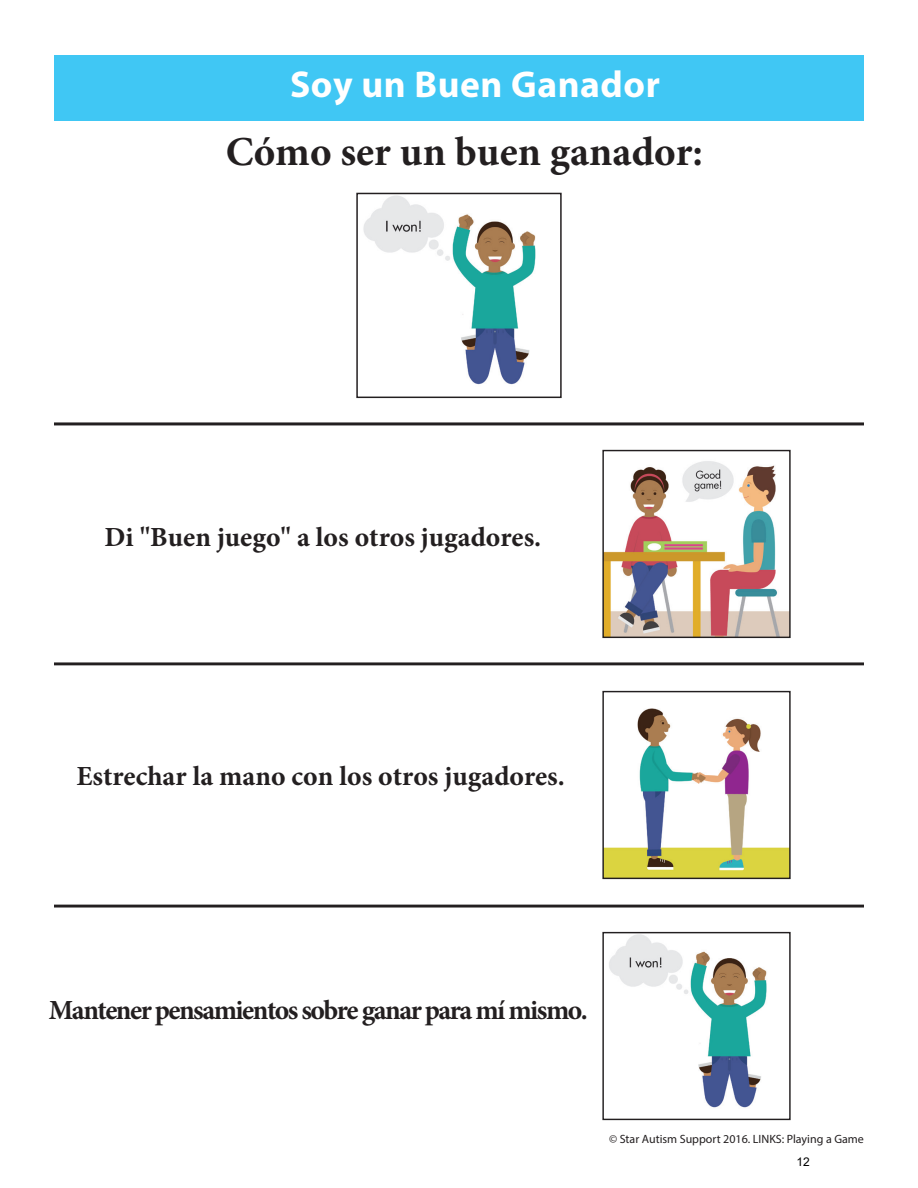
<style>
.page{position:relative;width:918px;height:1188px;background:#fff}
.page>*{position:absolute;margin:0;border:0;box-sizing:border-box;transform-origin:0 0}
.t1{font:700 41.1px "Minion Pro";color:#231f20}
.t2{font:700 37.5px "Myriad Pro";letter-spacing:.015em;color:#fff}
.t3{font:700 27.6px "Minion Pro";color:#231f20}
.t4{font:700 27.6px "Minion Pro";letter-spacing:-.055em;color:#231f20}
.t5{font:12px "Myriad Pro";color:#231f20}
.t6{font:12px "Arial";color:#000}
</style>
<div class="page">
<div style="left:54px;top:55px;width:810px;height:66px;background:#40c7f4"></div>
<img style="left:363px;top:196px;width:173px;height:189px">
<div style="left:356px;top:193px;width:206px;height:205px;border:2px solid #231f20"></div>
<img style="left:604px;top:461px;width:185px;height:175px">
<div style="left:602px;top:450px;width:189px;height:188px;border:1px solid #231f20"></div>
<img style="left:604px;top:708px;width:185px;height:169px">
<div style="left:602px;top:691px;width:189px;height:188px;border:1px solid #231f20"></div>
<img style="left:609px;top:934px;width:158px;height:174px">
<div style="left:602px;top:932px;width:189px;height:188px;border:1px solid #231f20"></div>
<hr style="left:54px;top:422px;width:810px;height:3px;background:#231f20">
<hr style="left:54px;top:662px;width:810px;height:3px;background:#231f20">
<hr style="left:54px;top:905px;width:810px;height:3px;background:#231f20">
<h2 class="t2" style="left:290px;top:60px;width:371px">Soy un Buen Ganador</h2>
<h1 class="t1" style="left:226px;top:123px;width:479px">Cómo ser un buen ganador:</h1>
<p class="t3" style="left:105px;top:518px;width:438px">Di "Buen juego" a los otros jugadores.</p>
<p class="t3" style="left:76px;top:757px;width:490px">Estrechar la mano con los otros jugadores.</p>
<p class="t4" style="left:49px;top:990px;width:541px">Mantener pensamientos sobre ganar para mí mismo.</p>
<p class="t5" style="left:609px;top:1132px;width:256px">© Star Autism Support 2016. LINKS: Playing a Game</p>
<p class="t6" style="left:797px;top:1154px;width:15px">12</p>
</div>
